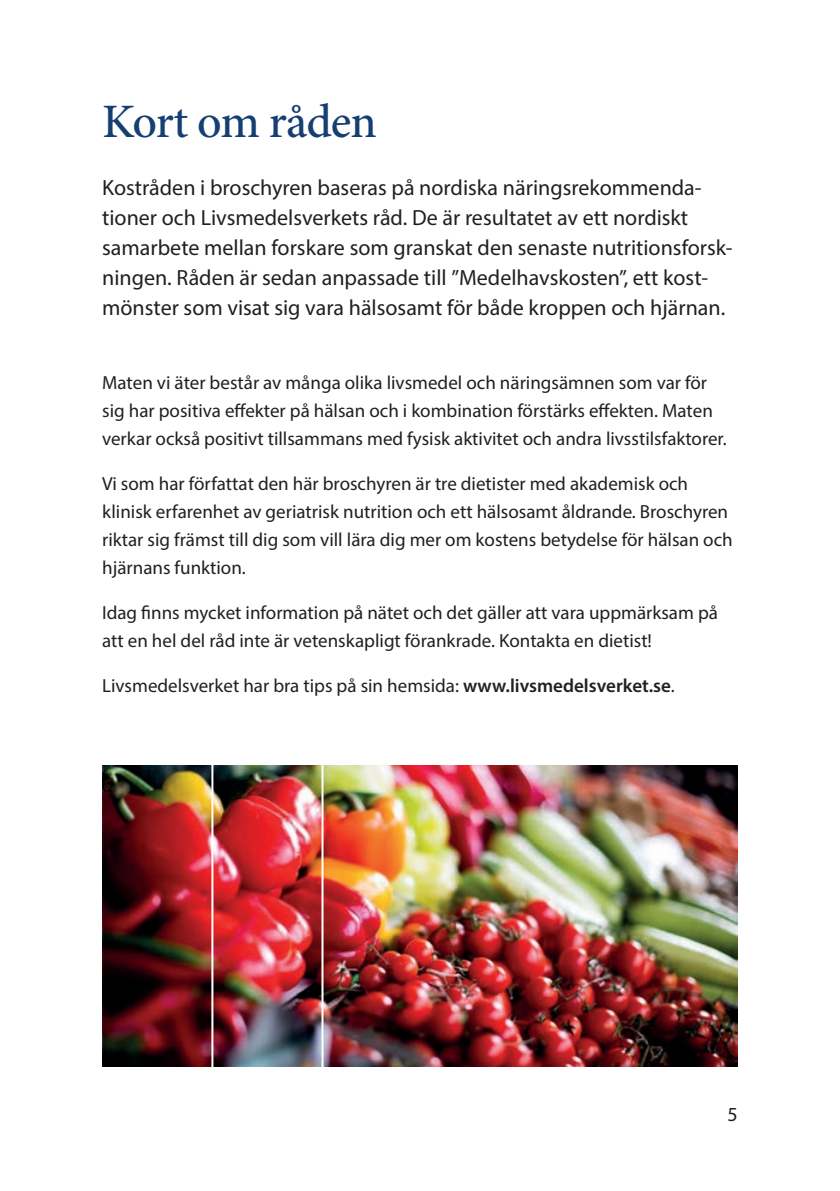
<style>
.page{position:relative;width:840px;height:1191px;background:#fff}
.page>*{position:absolute;margin:0;border:0;box-sizing:border-box;transform-origin:0 0}
.t1{font:500 48px "Minion Pro";letter-spacing:-.02em;color:#163e72}
.t2{font:22px/30px "Myriad Pro";color:#231f20}
.t3{font:20px "Myriad Pro";color:#231f20}
.t4{font:19px/28px "Myriad Pro";color:#231f20}
.s1{font-weight:600}
</style>
<div class="page">
<img style="left:102px;top:765px;width:635px;height:301px">
<div style="left:211px;top:754px;width:112px;height:330px;border:2px solid #fff"></div>
<h1 class="t1" style="left:102px;top:89px;width:276px">Kort om råden</h1>
<p class="t2" style="left:102px;top:173px;width:631px">Kostråden i broschyren baseras på nordiska näringsrekommenda&shy;tioner och Livsmedelsverkets råd. De är resultatet av ett nordiskt samarbete mellan forskare som granskat den senaste nutritionsforsk&shy;ningen. Råden är sedan anpassade till ”Medelhavskosten”, ett kost&shy;mönster som visat sig vara hälsosamt för både kroppen och hjärnan.</p>
<p class="t4" style="left:102px;top:368px;width:625px">Maten vi äter består av många olika livsmedel och näringsämnen som var för sig har positiva effekter på hälsan och i kombination förstärks effekten. Maten verkar också positivt tillsammans med fysisk aktivitet och andra livsstilsfaktorer.</p>
<p class="t4" style="left:102px;top:469px;width:631px">Vi som har författat den här broschyren är tre dietister med akademisk och klinisk erfarenhet av geriatrisk nutrition och ett hälsosamt åldrande. Broschyren riktar sig främst till dig som vill lära dig mer om kostens betydelse för hälsan och hjärnans funktion.</p>
<p class="t4" style="left:102px;top:598px;width:617px">Idag finns mycket information på nätet och det gäller att vara uppmärksam på att en hel del råd inte är vetenskapligt förankrade. Kontakta en dietist!</p>
<p class="t4" style="left:102px;top:671px;width:574px">Livsmedelsverket har bra tips på sin hemsida: <span class="s1">www.livsmedelsverket.se</span>.</p>
<p class="t3" style="left:727px;top:1101px;width:12px">5</p>
</div>
